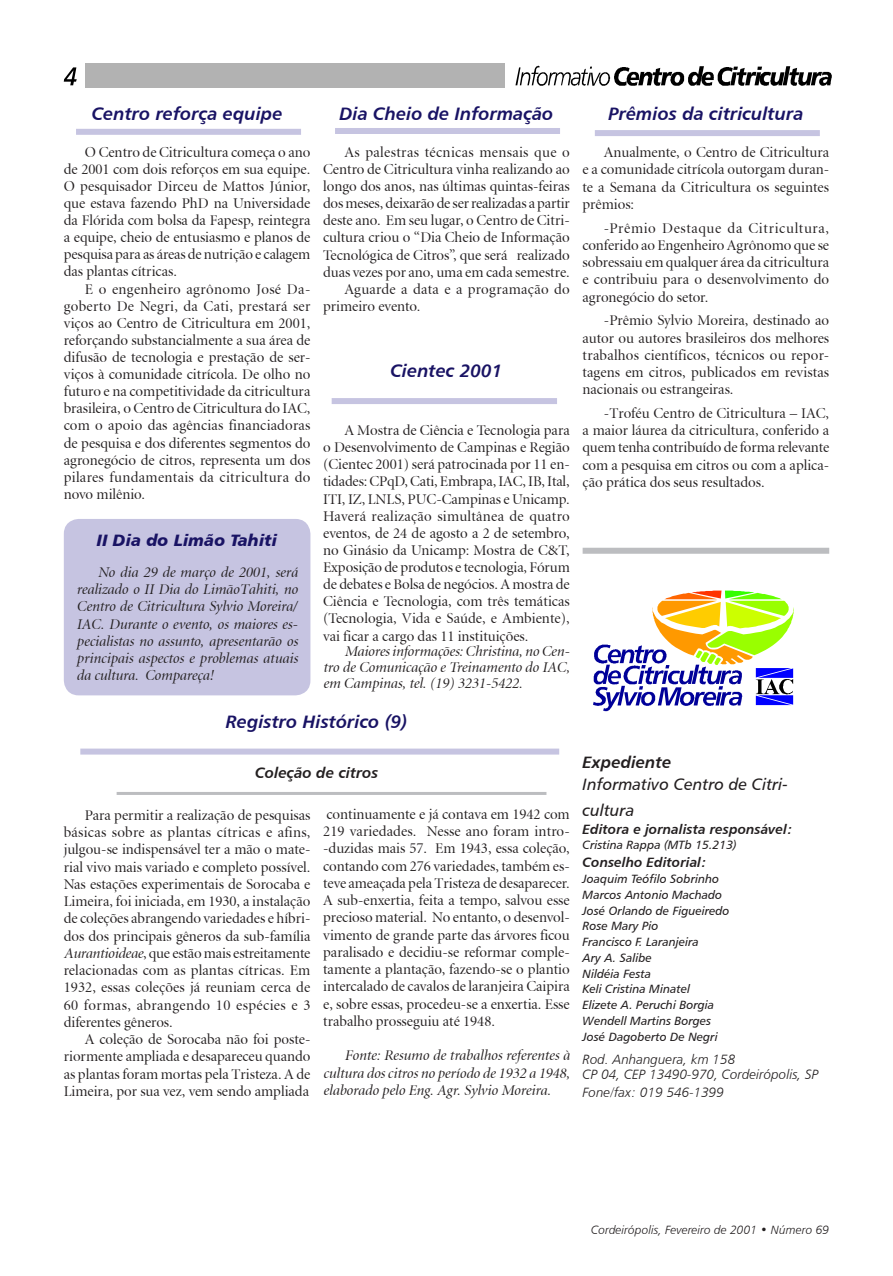
<style>
.page{position:relative;width:893px;height:1276px;background:#fff}
.page>*{position:absolute;margin:0;border:0;box-sizing:border-box;transform-origin:0 0}
.t1{font:18px "Humanist 777 BT Bold Italic B";color:#191364}
.t2{font:16.5px/25.5px "Humanist 777 BT Italic B";color:#231f20}
.t3{font:16.5px "Humanist 777 BT Black Italic B";color:#191364}
.t4{font:16.5px "Humanist 777 BT Bold Italic B";color:#231f20}
.t5{font:15px/17.2px "Atlante Display S Si Display";color:#231f20;text-align:justify}
.t6{font:italic 15px/17.2px "Atlante Display S Si Display";color:#231f20;text-align:justify}
.t7{font:15px "Atlante Display S Si Display";letter-spacing:.025em;color:#231f20}
.t8{font:15px "Atlante Display S Si Display";letter-spacing:.02em;color:#231f20}
.t9{font:15px "Humanist 777 BT Bold Italic B";color:#231f20}
.t10{font:13.5px/15.8px "Humanist 777 BT Light Italic B";color:#231f20}
.t11{font:13.5px "Humanist 777 BT Bold Italic B";color:#231f20}
.t12{font:12px/15.8px "Humanist 777 BT Italic B";color:#231f20}
.t13{font:12px "Humanist 777 BT Light Italic B";color:#231f20}
.s1{font-style:italic}
</style>
<div class="page">
<div style="left:65px;top:520px;width:244px;height:174px;background:#c6c4e1;border-radius:14px"></div>
<div style="left:64px;top:519px;width:246px;height:176px;border:3px solid #c6c4e1;border-radius:14px"></div>
<svg style="left:515px;top:66px;width:317px;height:20px"></svg>
<div style="left:85px;top:64px;width:420px;height:24px;background:#b2b2b2"></div>
<svg style="left:64px;top:67px;width:13px;height:18px"></svg>
<svg style="left:593px;top:590px;width:201px;height:121px"></svg>
<div style="left:583px;top:548px;width:246px;height:6px;background:#bcbdc0"></div>
<div style="left:80px;top:748px;width:479px;height:6px;background:#c6c4e1"></div>
<hr style="left:117px;top:792px;width:429px;height:3px;background:#bcbdc0">
<div style="left:76px;top:129px;width:225px;height:6px;background:#c6c4e1"></div>
<div style="left:332px;top:398px;width:225px;height:6px;background:#c6c4e1"></div>
<div style="left:335px;top:128px;width:225px;height:6px;background:#c6c4e1"></div>
<div style="left:595px;top:130px;width:225px;height:6px;background:#c6c4e1"></div>
<p class="t1" style="left:92px;top:102px;width:192px">Centro reforça equipe</p>
<p class="t1" style="left:339px;top:102px;width:215px">Dia Cheio de Informação</p>
<p class="t5" style="left:64px;top:144px;width:248px;text-indent:21px">O Centro de Citricultura começa o ano de 2001 com dois reforços em sua equipe.<br>O pesquisador Dirceu de Mattos Júnior, que estava fazendo PhD na Universidade da Flórida com bolsa da Fapesp, reintegra a equipe, cheio de entusiasmo e planos de pesquisa para as áreas de nutrição e calagem das plantas cítricas.</p>
<p class="t5" style="left:64px;top:281px;width:248px;text-indent:21px">E o engenheiro agrônomo José Da&shy;goberto De Negri, da Cati, prestará ser viços ao Centro de Citricultura em 2001, reforçando substancialmente a sua área de difusão de tecnologia e prestação de ser&shy;viços à comunidade citrícola. De olho no futuro e na competitividade da citricultura brasileira, o Centro de Citricultura do IAC, com o apoio das agências financiadoras de pesquisa e dos diferentes segmentos do agronegócio de citros, representa um dos pilares fundamentais da citricultura do novo milênio.</p>
<p class="t3" style="left:97px;top:529px;width:182px">II Dia do Limão Tahiti</p>
<p class="t6" style="left:77px;top:564px;width:223px;text-indent:21px">No dia 29 de março de 2001, será realizado o II Dia do LimãoTahiti, no Centro de Citricultura Sylvio Moreira/ IAC. Durante o evento, os maiores es&shy;pecialistas no assunto, apresentarão os principais aspectos e problemas atuais da cultura. Compareça!</p>
<p class="t7" style="left:344px;top:145px;width:227px">As palestras técnicas mensais que o</p>
<p class="t5" style="left:323px;top:161px;width:248px">Centro de Citricultura vinha realizando ao</p>
<p class="t5" style="left:323px;top:178px;width:248px">longo dos anos, nas últimas quintas-feiras</p>
<p class="t5" style="left:323px;top:195px;width:248px">dos meses, deixarão de ser realizadas a partir</p>
<p class="t5" style="left:323px;top:212px;width:248px">deste ano. Em seu lugar, o Centro de Citri-</p>
<p class="t5" style="left:323px;top:229px;width:248px">cultura criou o “Dia Cheio de Informação</p>
<p class="t5" style="left:323px;top:247px;width:248px">Tecnológica de Citros”, que será realizado</p>
<p class="t5" style="left:323px;top:264px;width:248px">duas vezes por ano, uma em cada semestre.</p>
<p class="t8" style="left:344px;top:281px;width:227px">Aguarde a data e a programação do</p>
<p class="t5" style="left:323px;top:298px;width:99px">primeiro evento.</p>
<p class="t1" style="left:390px;top:359px;width:114px">Cientec 2001</p>
<p class="t5" style="left:323px;top:422px;width:248px;text-indent:21px">A Mostra de Ciência e Tecnologia para o Desenvolvimento de Campinas e Região (Cientec 2001) será patrocinada por 11 en&shy;tidades: CPqD, Cati, Embrapa, IAC, IB, Ital, ITI, IZ, LNLS, PUC-Campinas e Unicamp.<br>Haverá realização simultânea de quatro eventos, de 24 de agosto a 2 de setembro, no Ginásio da Unicamp: Mostra de C&amp;T, Exposição de produtos e tecnologia, Fórum de debates e Bolsa de negócios. A mostra de Ciência e Tecnologia, com três temáticas (Tecnologia, Vida e Saúde, e Ambiente), vai ficar a cargo das 11 instituições.</p>
<p class="t6" style="left:323px;top:644px;width:248px;line-height:15.8px;text-indent:21px">Maiores informações: Christina, no Cen&shy;tro de Comunicação e Treinamento do IAC, em Campinas, tel. (19) 3231-5422.</p>
<p class="t1" style="left:226px;top:710px;width:184px">Registro Histórico (9)</p>
<p class="t9" style="left:255px;top:763px;width:125px">Coleção de citros</p>
<p class="t5" style="left:64px;top:807px;width:248px;text-indent:21px">Para permitir a realização de pesquisas básicas sobre as plantas cítricas e afins, julgou-se indispensável ter a mão o mate&shy;rial vivo mais variado e completo possível.<br>Nas estações experimentais de Sorocaba e Limeira, foi iniciada, em 1930, a instalação de coleções abrangendo variedades e híbri&shy;dos dos principais gêneros da sub-família <span class="s1">Aurantioideae</span>, que estão mais estreitamente relacionadas com as plantas cítricas. Em 1932, essas coleções já reuniam cerca de 60 formas, abrangendo 10 espécies e 3 diferentes gêneros.</p>
<p class="t5" style="left:64px;top:1031px;width:248px;text-indent:21px">A coleção de Sorocaba não foi poste&shy;riormente ampliada e desapareceu quando as plantas foram mortas pela Tristeza. A de Limeira, por sua vez, vem sendo ampliada</p>
<p class="t5" style="left:323px;top:806px;width:248px">continuamente e já contava em 1942 com 219 variedades. Nesse ano foram intro--duzidas mais 57. Em 1943, essa coleção, contando com 276 variedades, também es&shy;teve ameaçada pela Tristeza de desaparecer.<br>A sub-enxertia, feita a tempo, salvou esse precioso material. No entanto, o desenvol&shy;vimento de grande parte das árvores ficou paralisado e decidiu-se reformar comple&shy;tamente a plantação, fazendo-se o plantio intercalado de cavalos de laranjeira Caipira e, sobre essas, procedeu-se a enxertia. Esse trabalho prosseguiu até 1948.</p>
<p class="t6" style="left:323px;top:1047px;width:248px;text-indent:21px">Fonte: Resumo de trabalhos referentes à cultura dos citros no período de 1932 a 1948, elaborado pelo Eng. Agr. Sylvio Moreira.</p>
<p class="t1" style="left:608px;top:102px;width:197px">Prêmios da citricultura</p>
<p class="t5" style="left:583px;top:144px;width:248px;text-indent:21px">Anualmente, o Centro de Citricultura e a comunidade citrícola outorgam duran&shy;te a Semana da Citricultura os seguintes prêmios:</p>
<p class="t5" style="left:583px;top:220px;width:248px;text-indent:21px">-Prêmio Destaque da Citricultura, conferido ao Engenheiro Agrônomo que se sobressaiu em qualquer área da citricultura e contribuiu para o desenvolvimento do agronegócio do setor.</p>
<p class="t5" style="left:583px;top:312px;width:248px;text-indent:21px">-Prêmio Sylvio Moreira, destinado ao autor ou autores brasileiros dos melhores trabalhos científicos, técnicos ou repor&shy;tagens em citros, publicados em revistas nacionais ou estrangeiras.</p>
<p class="t5" style="left:583px;top:405px;width:248px;text-indent:21px">-Troféu Centro de Citricultura – IAC, a maior láurea da citricultura, conferido a quem tenha contribuído de forma relevante com a pesquisa em citros ou com a aplica&shy;ção prática dos seus resultados.</p>
<p class="t4" style="left:583px;top:751px;width:90px">Expediente</p>
<p class="t2" style="left:583px;top:771px;width:207px">Informativo Centro de Citri&shy;cultura</p>
<p class="t11" style="left:583px;top:820px;width:212px">Editora e jornalista responsável:</p>
<p class="t12" style="left:583px;top:837px;width:156px">Cristina Rappa (MTb 15.213)</p>
<p class="t11" style="left:583px;top:854px;width:126px">Conselho Editorial:</p>
<p class="t12" style="left:583px;top:871px;width:148px">Joaquim Teófilo Sobrinho<br>Marcos Antonio Machado<br>José Orlando de Figueiredo<br>Rose Mary Pio<br>Francisco F. Laranjeira<br>Ary A. Salibe<br>Nildéia Festa<br>Keli Cristina Minatel<br>Elizete A. Peruchi Borgia<br>Wendell Martins Borges<br>José Dagoberto De Negri</p>
<p class="t10" style="left:583px;top:1050px;width:237px">Rod. Anhanguera, km 158<br>CP 04, CEP 13490-970, Cordeirópolis, SP</p>
<p class="t10" style="left:583px;top:1084px;width:143px">Fone/fax: 019 546-1399</p>
<p class="t13" style="left:591px;top:1222px;width:240px">Cordeirópolis, Fevereiro de 2001 • Número 69</p>
</div>
